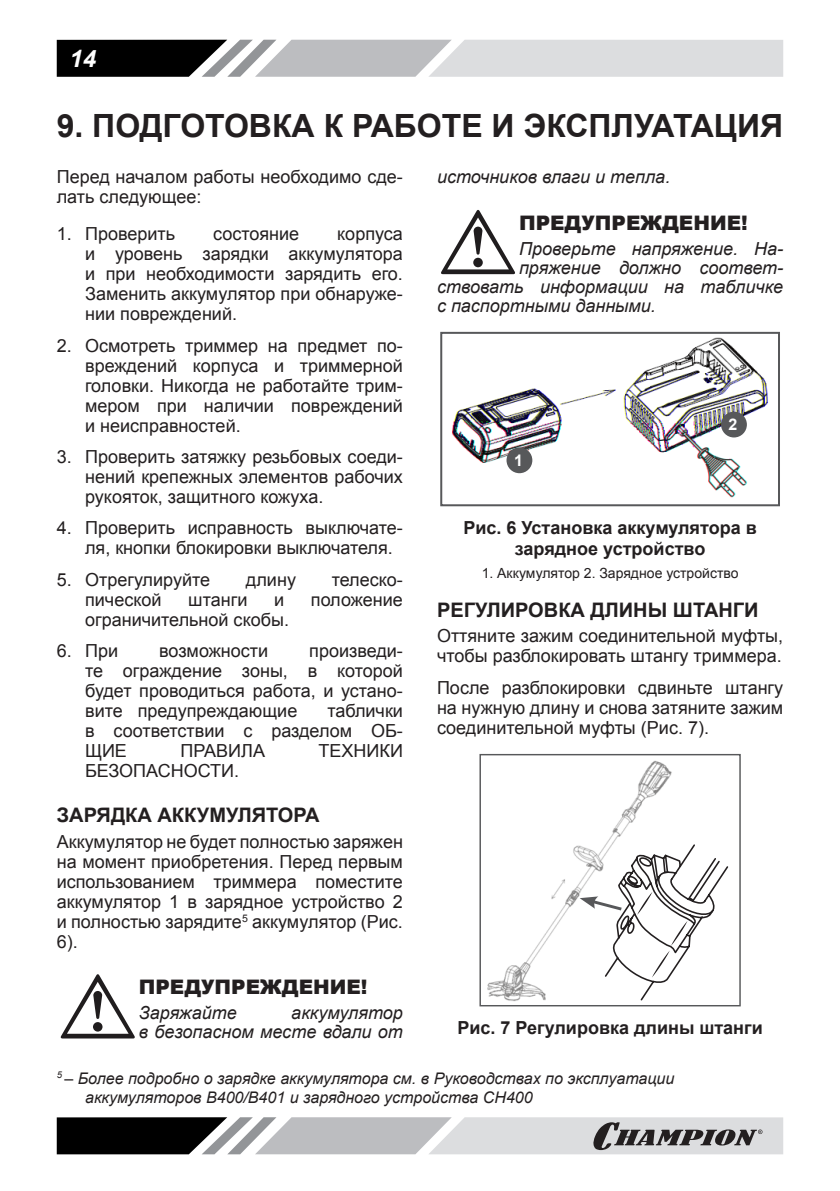
<style>
.page{position:relative;width:840px;height:1191px;background:#fff}
.page>*{position:absolute;margin:0;border:0;box-sizing:border-box;transform-origin:0 0}
.t1{font:700 32px "Arial";color:#231f20}
.t2{font:italic 700 24px "Arial";color:#fff}
.t3{font:700 20px "Arial";color:#231f20}
.t4{font:900 20px "Arial";color:#231f20}
.p_list{font:18px/20px "Arial";color:#231f20;text-align:justify}
.p{font:italic 18px/19px "Arial";color:#231f20;text-align:right}
.pic_h_centr{font:700 18px/21.6px "Arial";color:#231f20;text-align:center}
.table{font:italic 16px/19.2px "Arial";color:#231f20}
.pic_number{font:700 16px "Arial";color:#fff}
.pic_list_center{font:14px "Arial";color:#231f20}
</style>
<div class="page">
<svg style="left:57px;top:40px;width:725px;height:37px;background:#a7a8a9"></svg>
<svg style="left:57px;top:1117px;width:725px;height:37px;background:#9c9c9e"></svg>
<svg style="left:60px;top:974px;width:75px;height:65px"></svg>
<svg style="left:441px;top:210px;width:74px;height:65px"></svg>
<img style="left:452px;top:337px;width:316px;height:161px">
<div style="left:440px;top:332px;width:339px;height:174px;border:2px solid #57585a"></div>
<div style="left:506px;top:447px;width:26px;height:26px;background:#57585a;border-radius:50%"></div>
<div style="left:720px;top:412px;width:26px;height:25px;background:#57585a;border-radius:50%"></div>
<img style="left:487px;top:760px;width:185px;height:242px">
<div style="left:479px;top:754px;width:261px;height:252px;border:1px solid #57585a"></div>
<svg style="left:579px;top:843px;width:150px;height:159px"></svg>
<h2 class="t2" style="left:70px;top:42px;width:28px">14</h2>
<p class="t1" style="left:57px;top:104px;width:727px">9. ПОДГОТОВКА К РАБОТЕ И ЭКСПЛУАТАЦИЯ</p>
<p class="p_list" style="left:57px;top:167px;width:347px">Перед началом работы необходимо сде&shy;лать следующее:</p>
<p class="p_list" style="left:57px;top:224px;width:120px">1. Проверить</p>
<p class="p_list" style="left:213px;top:224px;width:88px">состояние</p>
<p class="p_list" style="left:85px;top:224px;width:319px;text-indent:252px">корпуса и уровень зарядки аккумулятора и при необходимости зарядить его.<br>Заменить аккумулятор при обнаруже&shy;нии повреждений.</p>
<p class="p_list" style="left:85px;top:335px;width:319px;text-indent:-28px">2. Осмотреть триммер на предмет по&shy;вреждений корпуса и триммерной головки. Никогда не работайте трим&shy;мером при наличии повреждений и неисправностей.</p>
<p class="p_list" style="left:85px;top:447px;width:319px;text-indent:-28px">3. Проверить затяжку резьбовых соеди&shy;нений крепежных элементов рабочих рукояток, защитного кожуха.</p>
<p class="p_list" style="left:85px;top:518px;width:319px;text-indent:-28px">4. Проверить исправность выключате&shy;ля, кнопки блокировки выключателя.</p>
<p class="p_list" style="left:57px;top:569px;width:155px">5. Отрегулируйте</p>
<p class="p_list" style="left:246px;top:569px;width:51px">длину</p>
<p class="p_list" style="left:331px;top:569px;width:73px">телеско-</p>
<p class="p_list" style="left:85px;top:589px;width:78px">пической</p>
<p class="p_list" style="left:188px;top:589px;width:61px">штанги</p>
<p class="p_list" style="left:274px;top:589px;width:12px">и</p>
<p class="p_list" style="left:311px;top:589px;width:93px">положение</p>
<p class="p_list" style="left:85px;top:609px;width:205px">ограничительной скобы.</p>
<p class="p_list" style="left:57px;top:641px;width:63px">6. При</p>
<p class="p_list" style="left:159px;top:641px;width:110px">возможности</p>
<p class="p_list" style="left:85px;top:641px;width:319px;text-indent:224px">произведи&shy;те ограждение зоны, в которой будет проводиться работа, и устано&shy;вите предупреждающие</p>
<p class="p_list" style="left:85px;top:701px;width:319px;text-indent:242px">таблички в соответствии с разделом ОБ-ЩИЕ</p>
<p class="p_list" style="left:180px;top:741px;width:86px">ПРАВИЛА</p>
<p class="p_list" style="left:318px;top:741px;width:86px">ТЕХНИКИ</p>
<p class="p_list" style="left:85px;top:761px;width:155px">БЕЗОПАСНОСТИ.</p>
<p class="t3" style="left:57px;top:801px;width:264px">ЗАРЯДКА АККУМУЛЯТОРА</p>
<p class="p_list" style="left:57px;top:831px;width:347px">Аккумулятор не будет полностью заряжен на момент приобретения. Перед первым использованием триммера поместите аккумулятор 1 в зарядное устройство 2 и полностью зарядите<sup>5</sup> аккумулятор (Рис.<br>6).</p>
<p class="t4" style="left:139px;top:972px;width:230px">ПРЕДУПРЕЖДЕНИЕ!</p>
<p class="p" style="left:139px;top:1003px;width:99px">Заряжайте</p>
<p class="p" style="left:139px;top:1003px;width:265px">аккумулятор<br>в безопасном месте вдали от</p>
<p class="p" style="left:437px;top:168px;width:235px">источников влаги и тепла.</p>
<p class="t4" style="left:518px;top:208px;width:230px">ПРЕДУПРЕЖДЕНИЕ!</p>
<p class="p" style="left:518px;top:239px;width:265px">Проверьте напряжение. На-</p>
<p class="p" style="left:518px;top:258px;width:265px">пряжение должно соответ-</p>
<p class="p" style="left:437px;top:277px;width:347px">ствовать информации на табличке</p>
<p class="p" style="left:437px;top:296px;width:220px">с паспортными данными.</p>
<p class="pic_number" style="left:514px;top:450px;width:10px">1</p>
<p class="pic_number" style="left:728px;top:414px;width:10px">2</p>
<p class="pic_h_centr" style="left:463px;top:517px;width:295px">Рис. 6 Установка аккумулятора в зарядное устройство</p>
<p class="pic_list_center" style="left:481px;top:563px;width:258px">1. Аккумулятор 2. Зарядное устройство</p>
<p class="t3" style="left:437px;top:596px;width:323px">РЕГУЛИРОВКА ДЛИНЫ ШТАНГИ</p>
<p class="p_list" style="left:437px;top:626px;width:347px">Оттяните зажим соединительной муфты, чтобы разблокировать штангу триммера.</p>
<p class="p_list" style="left:437px;top:677px;width:347px">После разблокировки сдвиньте штангу на нужную длину и снова затяните зажим соединительной муфты (Рис. 7).</p>
<p class="pic_h_centr" style="left:457px;top:1017px;width:306px">Рис. 7 Регулировка длины штанги</p>
<p class="table" style="left:85px;top:1068px;width:590px;text-indent:-28px"><sup>5</sup> – Более подробно о зарядке аккумулятора см. в Руководствах по эксплуатации аккумуляторов B400/B401 и зарядного устройства CH400</p>
</div>
